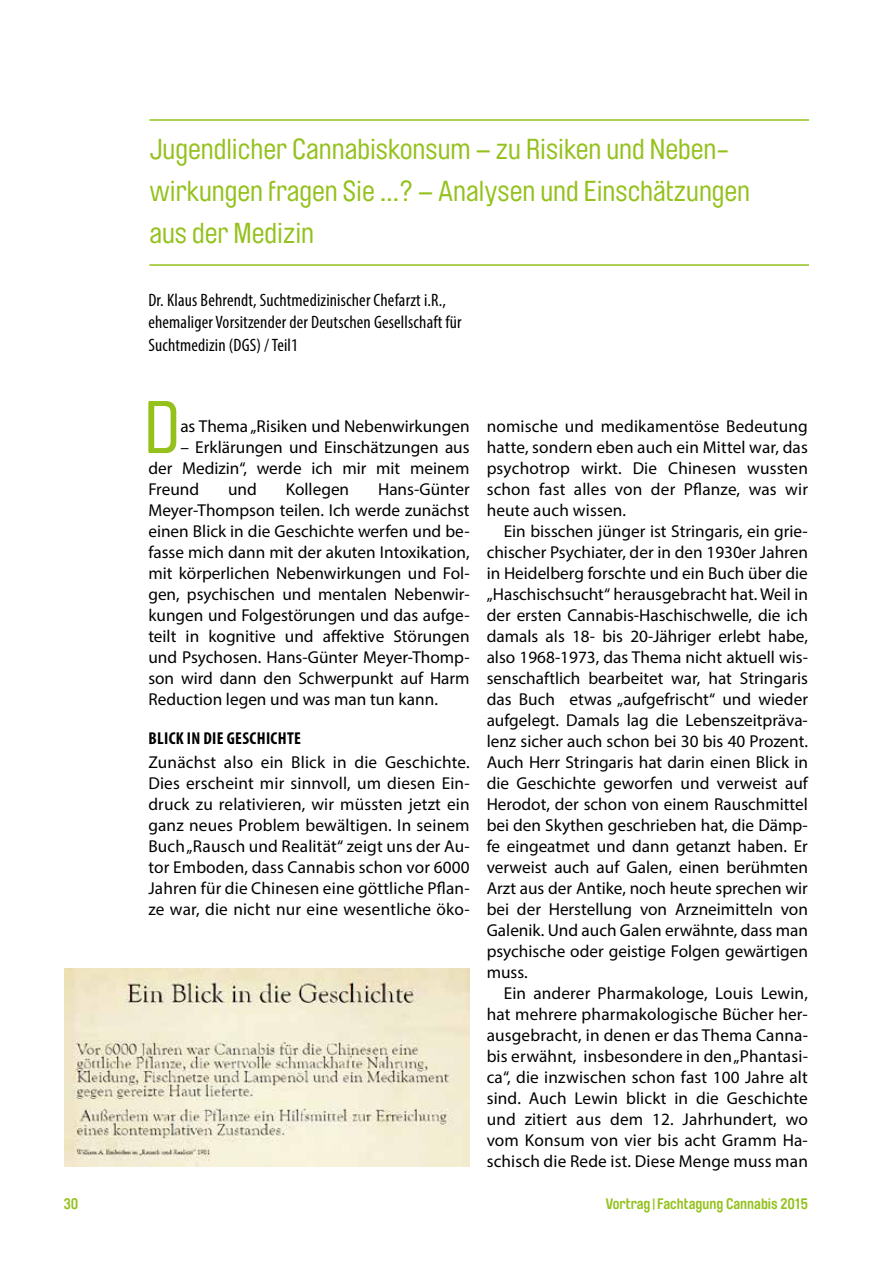
<style>
.page{position:relative;width:893px;height:1263px;background:#fff}
.page>*{position:absolute;margin:0;border:0;box-sizing:border-box;transform-origin:0 0}
.t1{font:73.35px "Brauer Neue";color:#94c11c}
.t2{font:28.5px/42px "Brauer Neue";color:#94c11c}
.t3{font:condensed 18px/22.5px "Myriad Pro";letter-spacing:.01em;color:#000}
.t4{font:17.25px/21px "Myriad Pro";color:#000;text-align:justify}
.t5{font:700 condensed 17.25px "Myriad Pro";letter-spacing:.02em;color:#000}
.t6{font:700 15px "Brauer Neue";color:#94c11c}
</style>
<div class="page">
<hr style="left:149px;top:119px;width:660px;height:2px;background:#94c11c">
<hr style="left:149px;top:264px;width:660px;height:2px;background:#94c11c">
<img style="left:65px;top:968px;width:405px;height:199px">
<h2 class="t2" style="left:149px;top:129px;width:602px">Jugendlicher Cannabiskonsum – zu Risiken und Neben&shy;wirkungen fragen Sie …? – Analysen und Einschätzungen aus der Medizin</h2>
<p class="t3" style="left:148px;top:288px;width:315px">Dr. Klaus Behrendt, Suchtmedizinischer Chefarzt i.R., ehemaliger Vorsitzender der Deutschen Gesellschaft für<br>Suchtmedizin (DGS) / Teil1</p>
<h1 class="t1" style="left:144px;top:387px;width:38px">D</h1>
<p class="t4" style="left:180px;top:415px;width:291px">as Thema „Risiken und Nebenwirkungen</p>
<p class="t4" style="left:148px;top:436px;width:323px;text-indent:32px">– Erklärungen und Einschätzungen aus der Medizin“, werde ich mir mit meinem Freund</p>
<p class="t4" style="left:228px;top:478px;width:30px">und</p>
<p class="t4" style="left:286px;top:478px;width:65px">Kollegen</p>
<p class="t4" style="left:148px;top:478px;width:323px;text-indent:230px">Hans-Günter Meyer-Thompson teilen. Ich werde zunächst einen Blick in die Geschichte werfen und be&shy;fasse mich dann mit der akuten Intoxikation, mit körperlichen Nebenwirkungen und Fol&shy;gen, psychischen und mentalen Nebenwir&shy;kungen und Folgestörungen und das aufge&shy;teilt in kognitive und affektive Störungen und Psychosen. Hans-Günter Meyer-Thomp&shy;son wird dann den Schwerpunkt auf Harm Reduction legen und was man tun kann.</p>
<p class="t5" style="left:149px;top:728px;width:154px">BLICK IN DIE GESCHICHTE</p>
<p class="t4" style="left:148px;top:751px;width:323px">Zunächst also ein Blick in die Geschichte.<br>Dies erscheint mir sinnvoll, um diesen Ein&shy;druck zu relativieren, wir müssten jetzt ein ganz neues Problem bewältigen. In seinem Buch „Rausch und Realität“ zeigt uns der Au&shy;tor Emboden, dass Cannabis schon vor 6000<br>Jahren für die Chinesen eine göttliche Pflan&shy;ze war, die nicht nur eine wesentliche öko-</p>
<p class="t4" style="left:487px;top:415px;width:323px">nomische und medikamentöse Bedeutung hatte, sondern eben auch ein Mittel war, das psychotrop wirkt. Die Chinesen wussten schon fast alles von der Pflanze, was wir heute auch wissen.</p>
<p class="t4" style="left:487px;top:520px;width:323px;text-indent:17px">Ein bisschen jünger ist Stringaris, ein grie&shy;chischer Psychiater, der in den 1930er Jahren in Heidelberg forschte und ein Buch über die „Haschischsucht“ herausgebracht hat. Weil in der ersten Cannabis-Haschischwelle, die ich damals als 18- bis 20-Jähriger erlebt habe, also 1968-1973, das Thema nicht aktuell wis&shy;senschaftlich bearbeitet war, hat Stringaris das Buch etwas „aufgefrischt“ und wieder aufgelegt. Damals lag die Lebenszeitpräva&shy;lenz sicher auch schon bei 30 bis 40 Prozent.<br>Auch Herr Stringaris hat darin einen Blick in die Geschichte geworfen und verweist auf Herodot, der schon von einem Rauschmittel bei den Skythen geschrieben hat, die Dämp&shy;fe eingeatmet und dann getanzt haben. Er verweist auch auf Galen, einen berühmten Arzt aus der Antike, noch heute sprechen wir bei der Herstellung von Arzneimitteln von Galenik. Und auch Galen erwähnte, dass man psychische oder geistige Folgen gewärtigen muss.</p>
<p class="t4" style="left:487px;top:982px;width:323px;text-indent:17px">Ein anderer Pharmakologe, Louis Lewin, hat mehrere pharmakologische Bücher her&shy;ausgebracht, in denen er das Thema Canna&shy;bis erwähnt, insbesondere in den „Phantasi&shy;ca“, die inzwischen schon fast 100 Jahre alt sind. Auch Lewin blickt in die Geschichte und zitiert aus dem 12. Jahrhundert, wo vom Konsum von vier bis acht Gramm Ha&shy;schisch die Rede ist. Diese Menge muss man</p>
<p class="t6" style="left:64px;top:1195px;width:16px">30</p>
<p class="t6" style="left:606px;top:1195px;width:204px">Vortrag | Fachtagung Cannabis 2015</p>
</div>
